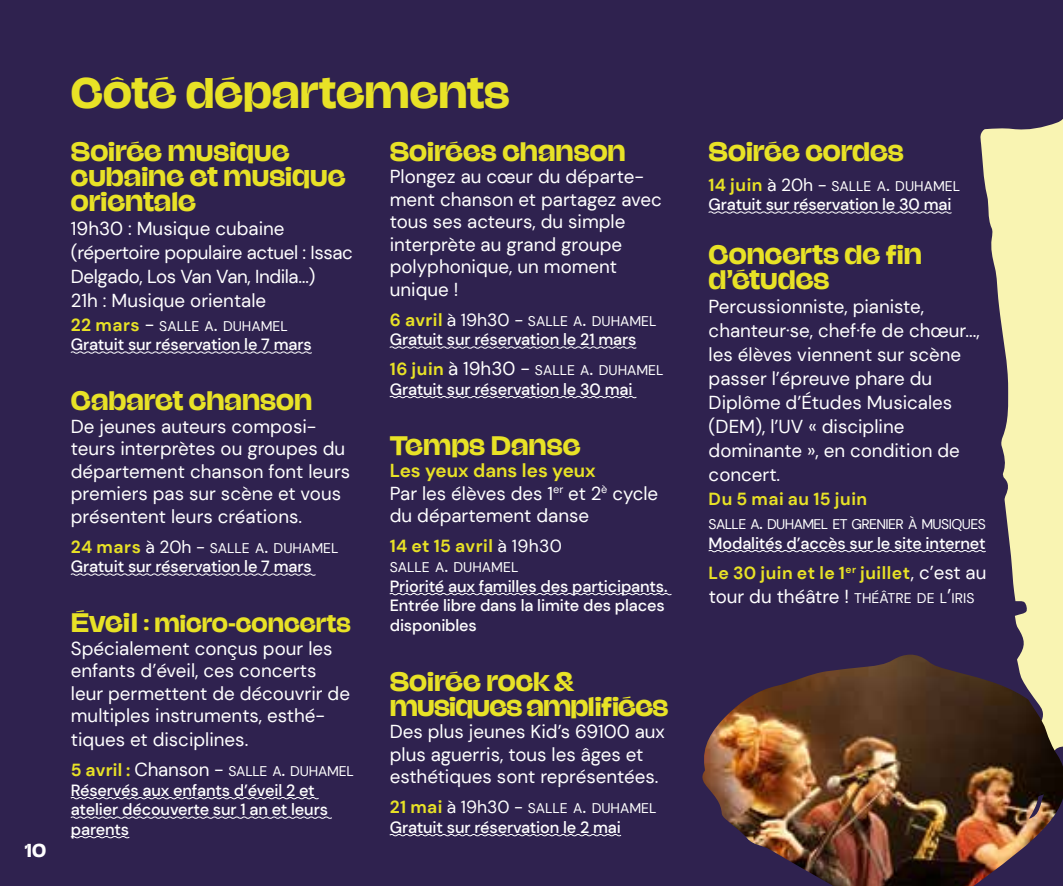
<style>
.page{position:relative;width:1063px;height:886px;background:#2f224f}
.page>*{position:absolute;margin:0;border:0;box-sizing:border-box;transform-origin:0 0}
.t1{font:700 40px "Na N Jaune Maxi";color:#e8e226}
.t2{font:700 25px/25px "Na N Jaune Maxi";color:#e8e226}
.t3{font:700 25px/25px "Na N Jaune Maxi";letter-spacing:-.03em;color:#e8e226}
.t4{font:700 22.5px "Na N Jaune Maxi";color:#e8e226}
.t5{font:18.75px/22.5px "DM Sans";color:#fff}
.t6{font:18.75px/24px "DM Sans";letter-spacing:-.02em;color:#fff}
.t7{font:700 17.5px "DM Sans";letter-spacing:.03em;color:#e8e226}
.t8{font:700 17.5px "Na N Jaune Maxi";color:#fff}
.t9{font:500 16.25px/19.5px "DM Sans";letter-spacing:-.01em;color:#fff}
.t10{font:14px "DM Sans";color:#fff}
.t11{font:14px "DM Sans";letter-spacing:-.045em;color:#fff}
.s1{font-weight:700;font-size:17.5px;color:#e8e226}
.s2{font-size:18.75px}
.s3{font-size:20px}
.s4{font-size:17.5px}
.s5{font-size:25px}
.s6{font-weight:700;color:#e8e226}
.s7{font-weight:400;color:#fff}
.s8{font-weight:400;font-size:18.75px;color:#fff}
.s9{font-size:14px}
</style>
<div class="page">
<svg style="left:980px;top:119px;width:83px;height:535px;fill:#f9f4b2"></svg>
<svg style="left:70px;top:351px;width:242px;height:3px"></svg>
<svg style="left:70px;top:573px;width:246px;height:3px"></svg>
<svg style="left:70px;top:797px;width:249px;height:3px"></svg>
<svg style="left:70px;top:816px;width:262px;height:3px"></svg>
<svg style="left:70px;top:836px;width:60px;height:3px"></svg>
<svg style="left:389px;top:346px;width:248px;height:3px"></svg>
<svg style="left:389px;top:395px;width:248px;height:4px"></svg>
<svg style="left:389px;top:592px;width:283px;height:4px"></svg>
<svg style="left:389px;top:834px;width:233px;height:3px"></svg>
<svg style="left:708px;top:211px;width:244px;height:3px"></svg>
<svg style="left:708px;top:549px;width:278px;height:4px"></svg>
<img style="left:702px;top:654px;width:361px;height:232px">
<p class="t8" style="left:25px;top:840px;width:23px">10</p>
<h1 class="t1" style="left:71px;top:69px;width:440px">Côté départements</h1>
<h2 class="t2" style="left:71px;top:138px;width:276px">Soirée musique cubaine et musique orientale</h2>
<p class="t6" style="left:71px;top:216px;width:284px">19h30 : Musique cubaine (répertoire populaire actuel : Issac<br>Delgado, Los Van Van, Indila…)<br>21h : Musique orientale</p>
<p class="t10" style="left:71px;top:317px;width:219px"><span class="s1">22 mars</span> <span class="s2">-</span> SALLE A<span class="s3">.</span> DUHAMEL</p>
<p class="t9" style="left:71px;top:334px;width:242px">Gratuit sur réservation le 7 mars</p>
<h2 class="t2" style="left:71px;top:387px;width:243px">Cabaret chanson</h2>
<p class="t5" style="left:71px;top:415px;width:281px">De jeunes auteurs composi&shy;teurs interprètes ou groupes du département chanson font leurs premiers pas sur scène et vous présentent leurs créations.</p>
<p class="t10" style="left:71px;top:539px;width:269px"><span class="s1">24 mars</span> <span class="s4">à 20h -</span> SALLE A<span class="s3">.</span> DUHAMEL</p>
<p class="t9" style="left:71px;top:556px;width:242px">Gratuit sur réservation le 7 mars</p>
<p class="t4" style="left:71px;top:610px;width:281px"><span class="s5">Éveil</span> : micro-concerts</p>
<p class="t5" style="left:71px;top:636px;width:281px">Spécialement conçus pour les enfants d’éveil, ces concerts leur permettent de découvrir de multiples instruments, esthé&shy;tiques et disciplines.</p>
<p class="t10" style="left:71px;top:762px;width:285px"><span class="s1">5 avril :</span> <span class="s2">Chanson -</span> SALLE A<span class="s3">.</span> DUHAMEL</p>
<p class="t9" style="left:71px;top:780px;width:259px">Réservés aux enfants d’éveil 2 et atelier découverte sur 1 an et leurs parents</p>
<h2 class="t2" style="left:390px;top:138px;width:237px">Soirées chanson</h2>
<p class="t5" style="left:390px;top:165px;width:274px">Plongez au cœur du départe&shy;ment chanson et partagez avec tous ses acteurs, du simple interprète au grand groupe polyphonique, un moment unique !</p>
<p class="t10" style="left:390px;top:312px;width:268px"><span class="s1">6 avril</span> <span class="s4">à 19h30 -</span> SALLE A<span class="s3">.</span> DUHAMEL</p>
<p class="t9" style="left:390px;top:329px;width:248px">Gratuit sur réservation le 21 mars</p>
<p class="t10" style="left:390px;top:361px;width:275px"><span class="s1">16 juin</span> <span class="s2">à 19h30 -</span> SALLE A<span class="s3">.</span> DUHAMEL</p>
<p class="t9" style="left:390px;top:379px;width:244px">Gratuit sur réservation le 30 mai</p>
<h2 class="t2" style="left:390px;top:432px;width:192px">Temps Danse</h2>
<p class="t5" style="left:390px;top:459px;width:270px"><span class="s6">Les yeux dans les yeux<br></span>Par les élèves des 1<sup>er</sup> et 2<sup>è</sup> cycle du département danse</p>
<p class="t7" style="left:390px;top:535px;width:174px">14 et 15 avril <span class="s7">à 19h30</span></p>
<p class="t10" style="left:390px;top:558px;width:130px">SALLE A<span class="s3">.</span> DUHAMEL</p>
<p class="t9" style="left:390px;top:576px;width:279px">Priorité aux familles des participants.<br>Entrée libre dans la limite des places disponibles</p>
<h2 class="t3" style="left:390px;top:668px;width:280px">Soirée rock &amp; musiques amplifiées</h2>
<p class="t5" style="left:390px;top:720px;width:277px">Des plus jeunes Kid’s 69100 aux plus aguerris, tous les âges et esthétiques sont représentées.</p>
<p class="t10" style="left:390px;top:799px;width:268px"><span class="s1">21 mai</span> <span class="s4">à 19h30 -</span> SALLE A<span class="s3">.</span> DUHAMEL</p>
<p class="t9" style="left:390px;top:817px;width:233px">Gratuit sur réservation le 2 mai</p>
<h2 class="t2" style="left:709px;top:138px;width:197px">Soirée cordes</h2>
<p class="t10" style="left:709px;top:177px;width:253px"><span class="s1">14 juin</span> <span class="s4">à 20h -</span> SALLE A<span class="s3">.</span> DUHAMEL</p>
<p class="t9" style="left:709px;top:194px;width:244px">Gratuit sur réservation le 30 mai</p>
<h2 class="t2" style="left:709px;top:241px;width:215px">Concerts de fin d’études</h2>
<p class="t5" style="left:709px;top:294px;width:273px;line-height:24px">Percussionniste, pianiste, chanteur·se, chef·fe de chœur..., les élèves viennent sur scène passer l’épreuve phare du<br>Diplôme d’Études Musicales (DEM), l’UV « discipline dominante », en condition de concert.</p>
<p class="t7" style="left:709px;top:488px;width:160px">Du 5 mai au 15 juin</p>
<p class="t11" style="left:709px;top:515px;width:279px">SALLE A<span class="s3">.</span> DUHAMEL ET GRENIER À MUSIQUES</p>
<p class="t9" style="left:709px;top:533px;width:278px">Modalités d’accès sur le site internet</p>
<p class="t7" style="left:709px;top:561px;width:279px">Le 30 juin et le 1<sup>er</sup> juillet<span class="s8">, c’est au</span></p>
<p class="t5" style="left:709px;top:585px;width:267px">tour du théâtre ! <span class="s9">THÉÂTRE DE L</span><span class="s3">’</span><span class="s9">IRIS</span></p>
</div>
